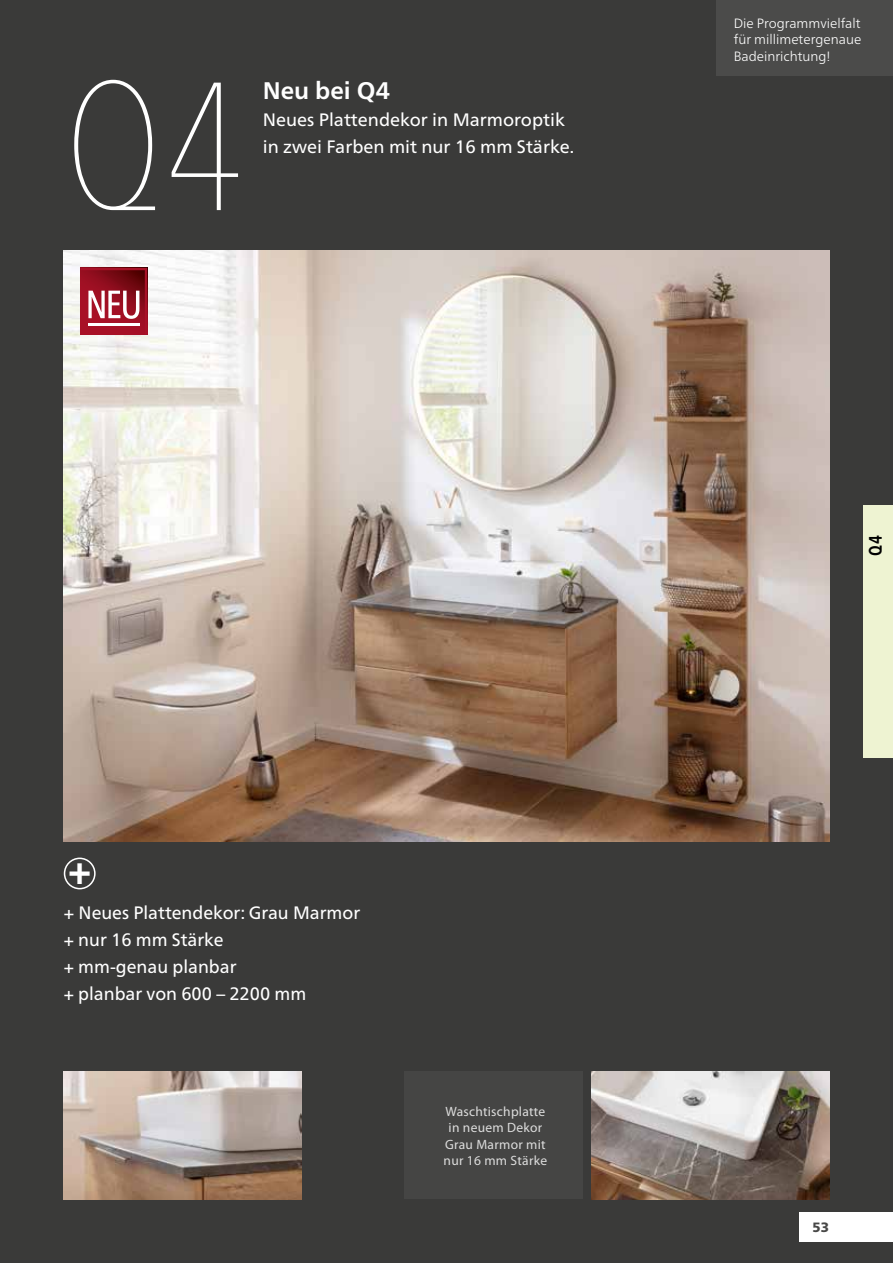
<style>
.page{position:relative;width:893px;height:1263px;background:#3a3a39}
.page>*{position:absolute;margin:0;border:0;box-sizing:border-box;transform-origin:0 0}
.t1{font:200 180px "Avenir Next Condensed";color:#fff}
.t2{font:900 38.85px "Myriad Pro";color:#fff}
.t3{font:700 24px "Frutiger Neue LTW1 G";color:#fff}
.t4{font:18px/27px "Frutiger Neue LTW1 G";color:#fff}
.t5{font:600 18px "Avenir Next Condensed";color:#000}
.t6{font:13.5px/16.5px "Myriad Pro";letter-spacing:.02em;color:#fff;text-align:center}
.t7{font:300 13.5px/16.2px "Frutiger Neue LTW1 G";color:#fff;text-align:justify}
.t8{font:900 13.5px "Frutiger Neue LTW1 G";color:#484847}
</style>
<div class="page">
<div style="left:64px;top:857px;width:32px;height:32px;border:2px solid #fff;border-radius:50%"></div>
<img style="left:64px;top:251px;width:765px;height:591px">
<img style="left:64px;top:1071px;width:238px;height:128px">
<img style="left:591px;top:1071px;width:238px;height:128px">
<div style="left:404px;top:1071px;width:179px;height:128px;background:#484847"></div>
<div style="left:716px;top:0;width:177px;height:75px;background:#4b4b4a"></div>
<div style="left:799px;top:1212px;width:94px;height:30px;background:#fff"></div>
<div style="left:863px;top:505px;width:30px;height:253px;background:#eef3d2"></div>
<svg style="left:81px;top:268px;width:66px;height:66px;background:#a73947"></svg>
<h1 class="t1" style="left:64px;top:40px;width:182px">Q4</h1>
<h3 class="t3" style="left:263px;top:76px;width:129px">Neu bei Q4</h3>
<p class="t4" style="left:263px;top:106px;width:313px">Neues Plattendekor in Marmoroptik in zwei Farben mit nur 16 mm Stärke.</p>
<h2 class="t2" style="left:68px;top:845px;width:25px">+</h2>
<p class="t4" style="left:64px;top:900px;width:298px">+ Neues Plattendekor: Grau Marmor + nur 16 mm Stärke<br>+ mm-genau planbar<br>+ planbar von 600 – 2200 mm</p>
<p class="t6" style="left:444px;top:1103px;width:105px">Waschtischplatte in neuem Dekor<br>Grau Marmor mit nur 16 mm Stärke</p>
<p class="t7" style="left:734px;top:15px;width:129px">Die Programmvielfalt für millimetergenaue Badeinrichtung!</p>
<p class="t5" style="left:865px;top:556px;width:22px;rotate:-90deg">Q4</p>
<p class="t8" style="left:812px;top:1219px;width:18px">53</p>
</div>
